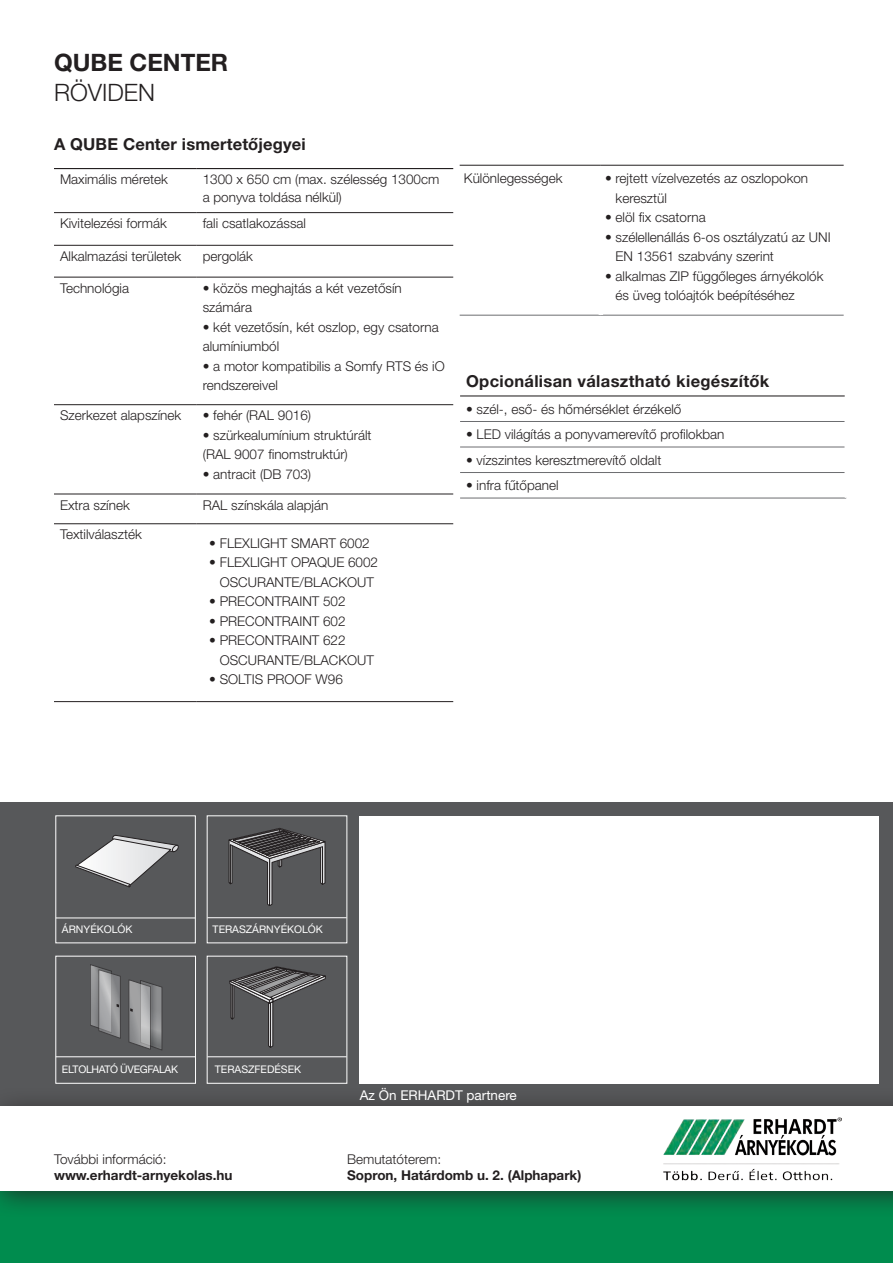
<style>
.page{position:relative;width:893px;height:1263px;background:#fff}
.page>*{position:absolute;margin:0;border:0;box-sizing:border-box;transform-origin:0 0}
.t1{font:700 24px "Helvetica Neue LT Pro";color:#231f20}
.t2{font:300 24px "Helvetica Neue LT Pro";color:#231f20}
.t3{font:700 16.5px "Helvetica Neue LT Pro";letter-spacing:.02em;color:#231f20}
.t4{font:300 13.5px/19.5px "Helvetica Neue LT Pro";color:#231f20}
.t5{font:700 13.5px "Helvetica Neue LT Pro";color:#231f20}
.t6{font:13.5px "Helvetica Neue LT Pro";color:#fff}
.t7{font:10.5px "Helvetica Neue LT Pro";color:#fff}
.t8{font:10.5px "Helvetica Neue LT Pro";letter-spacing:-.03em;color:#fff}
</style>
<div class="page">
<div style="left:0;top:802px;width:893px;height:461px;background:#57585a"></div>
<div style="left:0;top:1172px;width:893px;height:91px;background:#008c4e"></div>
<div style="left:0;top:1086px;width:893px;height:133px;background:#231f20;opacity:.75"></div>
<div style="left:0;top:1106px;width:893px;height:85px;background:#fff"></div>
<div style="left:360px;top:815px;width:519px;height:268px;background:#fff"></div>
<img style="left:663px;top:1117px;width:178px;height:64px">
<hr style="left:460px;top:421px;width:385px;height:1px;background:#6c6d70">
<hr style="left:460px;top:447px;width:385px;height:1px;background:#6c6d70">
<hr style="left:460px;top:472px;width:385px;height:1px;background:#6c6d70">
<hr style="left:460px;top:498px;width:386px;height:1px;background:#6c6d70">
<hr style="left:460px;top:395px;width:385px;height:1px;background:#231f20">
<hr style="left:54px;top:168px;width:143px;height:1px;background:#231f20">
<hr style="left:197px;top:168px;width:256px;height:1px;background:#231f20">
<hr style="left:54px;top:212px;width:143px;height:1px;background:#231f20">
<hr style="left:197px;top:212px;width:256px;height:1px;background:#231f20">
<hr style="left:54px;top:245px;width:143px;height:1px;background:#231f20">
<hr style="left:197px;top:245px;width:256px;height:1px;background:#231f20">
<hr style="left:54px;top:277px;width:143px;height:1px;background:#231f20">
<hr style="left:197px;top:277px;width:256px;height:1px;background:#231f20">
<hr style="left:54px;top:404px;width:143px;height:1px;background:#231f20">
<hr style="left:197px;top:404px;width:256px;height:1px;background:#231f20">
<hr style="left:54px;top:494px;width:143px;height:1px;background:#231f20">
<hr style="left:197px;top:494px;width:256px;height:1px;background:#231f20">
<hr style="left:54px;top:523px;width:143px;height:1px;background:#231f20">
<hr style="left:197px;top:523px;width:256px;height:1px;background:#231f20">
<hr style="left:54px;top:701px;width:143px;height:1px;background:#231f20">
<hr style="left:197px;top:701px;width:256px;height:1px;background:#231f20">
<svg style="left:229px;top:828px;width:96px;height:78px"></svg>
<div style="left:207px;top:815px;width:140px;height:128px;border:1px solid #fff"></div>
<svg style="left:229px;top:967px;width:97px;height:81px"></svg>
<div style="left:207px;top:956px;width:140px;height:127px;border:1px solid #fff"></div>
<hr style="left:207px;top:1056px;width:140px;height:1px;background:#fff">
<hr style="left:207px;top:917px;width:140px;height:1px;background:#fff">
<svg style="left:75px;top:835px;width:104px;height:53px"></svg>
<div style="left:56px;top:815px;width:140px;height:128px;border:1px solid #fff"></div>
<svg style="left:129px;top:979px;width:33px;height:71px"></svg>
<svg style="left:90px;top:964px;width:30px;height:74px"></svg>
<div style="left:56px;top:956px;width:140px;height:127px;border:1px solid #fff"></div>
<hr style="left:56px;top:918px;width:139px;height:1px;background:#fff">
<hr style="left:56px;top:1056px;width:139px;height:1px;background:#fff">
<hr style="left:460px;top:315px;width:141px;height:1px;background:#6c6d70">
<hr style="left:601px;top:315px;width:243px;height:1px;background:#6c6d70">
<hr style="left:460px;top:165px;width:141px;height:1px;background:#231f20">
<hr style="left:601px;top:165px;width:243px;height:1px;background:#231f20">
<p class="t1" style="left:54px;top:47px;width:176px">QUBE CENTER</p>
<p class="t2" style="left:54px;top:78px;width:102px">RÖVIDEN</p>
<p class="t3" style="left:54px;top:134px;width:253px">A QUBE Center ismertetőjegyei</p>
<p class="t4" style="left:60px;top:169px;width:109px">Maximális méretek</p>
<p class="t4" style="left:203px;top:170px;width:238px;line-height:18px">1300 x 650 cm (max. szélesség 1300cm a ponyva toldása nélkül)</p>
<p class="t4" style="left:60px;top:213px;width:108px">Kivitelezési formák</p>
<p class="t4" style="left:203px;top:213px;width:105px">fali csatlakozással</p>
<p class="t4" style="left:60px;top:246px;width:123px">Alkalmazási területek</p>
<p class="t4" style="left:203px;top:246px;width:52px">pergolák</p>
<p class="t4" style="left:60px;top:278px;width:71px">Technológia</p>
<p class="t4" style="left:203px;top:278px;width:201px">• közös meghajtás a két vezetősín számára</p>
<p class="t4" style="left:203px;top:317px;width:238px">• két vezetősín, két oszlop, egy csatorna alumíniumból</p>
<p class="t4" style="left:203px;top:356px;width:243px">• a motor kompatibilis a Somfy RTS és iO rendszereivel</p>
<p class="t4" style="left:60px;top:405px;width:123px">Szerkezet alapszínek</p>
<p class="t4" style="left:203px;top:405px;width:110px">• fehér (RAL 9016)</p>
<p class="t4" style="left:203px;top:425px;width:170px">• szürkealumínium struktúrált (RAL 9007 finomstruktúr)</p>
<p class="t4" style="left:203px;top:464px;width:110px">• antracit (DB 703)</p>
<p class="t4" style="left:60px;top:495px;width:71px">Extra színek</p>
<p class="t4" style="left:203px;top:495px;width:127px">RAL színskála alapján</p>
<p class="t4" style="left:60px;top:524px;width:83px">Textilválaszték</p>
<p class="t4" style="left:209px;top:533px;width:162px">• FLEXLIGHT SMART 6002</p>
<p class="t4" style="left:209px;top:553px;width:170px;text-align:center">• FLEXLIGHT OPAQUE 6002<br>OSCURANTE/BLACKOUT</p>
<p class="t4" style="left:209px;top:591px;width:138px">• PRECONTRAINT 502</p>
<p class="t4" style="left:209px;top:611px;width:138px">• PRECONTRAINT 602</p>
<p class="t4" style="left:220px;top:631px;width:156px;text-indent:-11px">• PRECONTRAINT 622<br>OSCURANTE/BLACKOUT</p>
<p class="t4" style="left:209px;top:669px;width:135px">• SOLTIS PROOF W96</p>
<p class="t4" style="left:464px;top:169px;width:100px">Különlegességek</p>
<p class="t4" style="left:616px;top:169px;width:194px;text-indent:-11px">• rejtett vízelvezetés az oszlopokon keresztül</p>
<p class="t4" style="left:605px;top:208px;width:102px">• elöl fix csatorna</p>
<p class="t4" style="left:616px;top:227px;width:217px;text-indent:-11px">• szélellenállás 6-os osztályzatú az UNI<br>EN 13561 szabvány szerint</p>
<p class="t4" style="left:616px;top:266px;width:209px;text-indent:-11px">• alkalmas ZIP függőleges árnyékolók és üveg tolóajtók beépítéséhez</p>
<p class="t3" style="left:466px;top:371px;width:305px">Opcionálisan választható kiegészítők</p>
<p class="t4" style="left:466px;top:399px;width:217px">• szél-, eső- és hőmérséklet érzékelő</p>
<p class="t4" style="left:466px;top:424px;width:260px">• LED világítás a ponyvamerevítő profilokban</p>
<p class="t4" style="left:466px;top:450px;width:197px">• vízszintes keresztmerevítő oldalt</p>
<p class="t4" style="left:466px;top:475px;width:94px">• infra fűtőpanel</p>
<p class="t7" style="left:62px;top:922px;width:72px">ÁRNYÉKOLÓK</p>
<p class="t7" style="left:213px;top:922px;width:112px">TERASZÁRNYÉKOLÓK</p>
<p class="t8" style="left:62px;top:1062px;width:118px">ELTOLHATÓ ÜVEGFALAK</p>
<p class="t7" style="left:215px;top:1062px;width:88px">TERASZFEDÉSEK</p>
<p class="t4" style="left:54px;top:1149px;width:114px">További információ:</p>
<p class="t5" style="left:54px;top:1167px;width:180px">www.erhardt-arnyekolas.hu</p>
<p class="t6" style="left:360px;top:1086px;width:159px">Az Ön ERHARDT partnere</p>
<p class="t4" style="left:347px;top:1149px;width:96px">Bemutatóterem:</p>
<p class="t5" style="left:347px;top:1167px;width:236px">Sopron, Határdomb u. 2. (Alphapark)</p>
</div>
